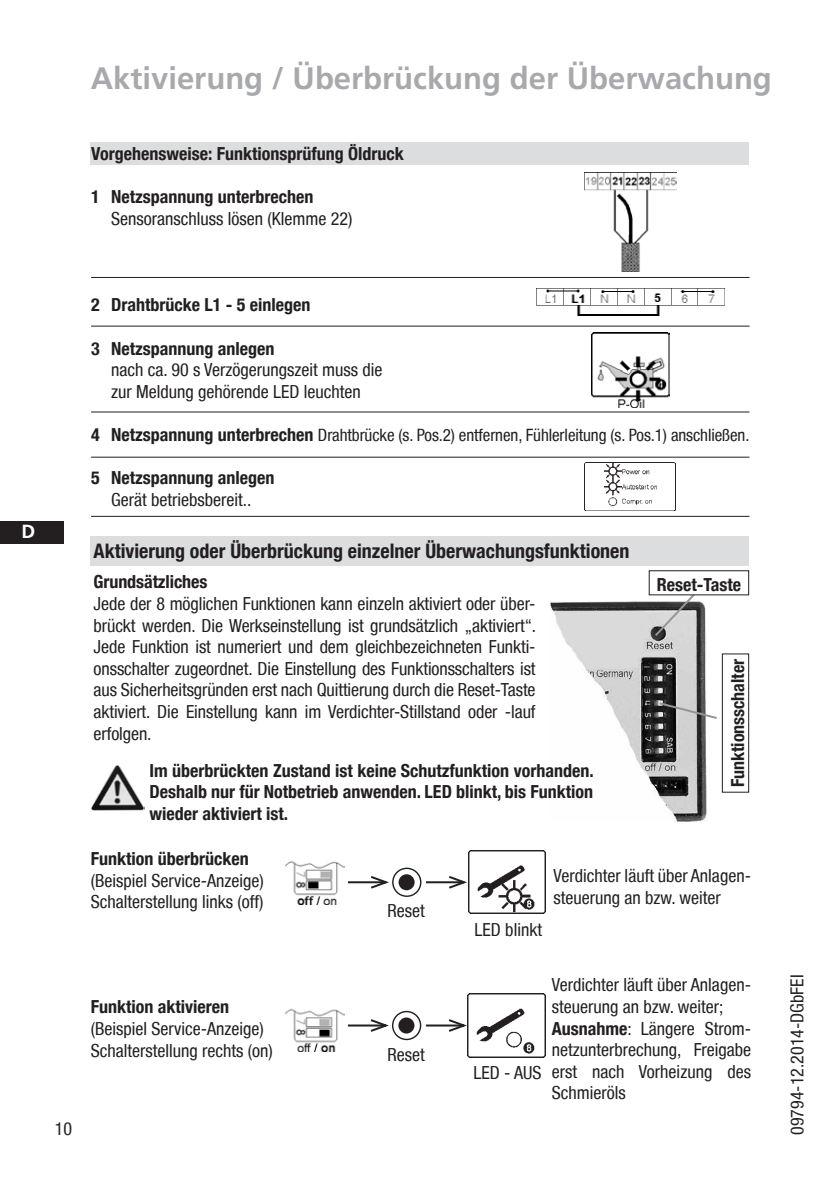
<style>
.page{position:relative;width:840px;height:1191px;background:#fff}
.page>*{position:absolute;margin:0;border:0;box-sizing:border-box;transform-origin:0 0}
.t1{font:700 31px "Frutiger LT Com";color:#a8a9ad}
.t2{font:700 condensed 20px "Helvetica Neue LT";color:#231f20}
.t3{font:700 19px "Frutiger LT Com";color:#fff}
.t4{font:condensed 18px/21.6px "Helvetica Neue LT";color:#231f20}
.t5{font:700 condensed 18px/21.6px "Helvetica Neue LT";color:#231f20;text-align:justify}
.t6{font:condensed 17px "Helvetica Neue LT";letter-spacing:-.005em;color:#231f20}
.s1{font-weight:700;font-size:18px}
.s2{font-weight:700}
</style>
<div class="page">
<div style="left:0;top:521px;width:63px;height:23px;background:#231f20"></div>
<div style="left:91px;top:142px;width:657px;height:23px;background:#dcdddf"></div>
<img style="left:584px;top:462px;width:91px;height:48px">
<hr style="left:91px;top:277px;width:658px;height:1px;background:#231f20">
<hr style="left:91px;top:326px;width:658px;height:1px;background:#231f20">
<hr style="left:91px;top:411px;width:658px;height:1px;background:#231f20">
<hr style="left:91px;top:457px;width:658px;height:1px;background:#231f20">
<img style="left:536px;top:289px;width:187px;height:26px">
<hr style="left:91px;top:516px;width:658px;height:1px;background:#231f20">
<img style="left:591px;top:333px;width:77px;height:74px">
<img style="left:584px;top:172px;width:92px;height:100px">
<div style="left:91px;top:536px;width:657px;height:30px;background:#dcdddf"></div>
<img style="left:91px;top:765px;width:53px;height:45px">
<img style="left:285px;top:861px;width:59px;height:43px">
<hr style="left:348px;top:881px;width:38px;height:2px;background:#231f20">
<svg style="left:368px;top:876px;width:21px;height:13px"></svg>
<img style="left:285px;top:1008px;width:59px;height:43px">
<div style="left:398px;top:874px;width:16px;height:16px;background:#231f20;border-radius:50%"></div>
<div style="left:392px;top:867px;width:29px;height:30px;border:1px solid #231f20;border-radius:50%"></div>
<img style="left:468px;top:850px;width:77px;height:64px">
<hr style="left:348px;top:1024px;width:37px;height:2px;background:#231f20">
<svg style="left:368px;top:1019px;width:21px;height:13px"></svg>
<div style="left:398px;top:1017px;width:16px;height:16px;background:#231f20;border-radius:50%"></div>
<div style="left:392px;top:1010px;width:29px;height:30px;border:1px solid #231f20;border-radius:50%"></div>
<img style="left:467px;top:993px;width:78px;height:64px">
<hr style="left:426px;top:881px;width:38px;height:2px;background:#231f20">
<svg style="left:446px;top:874px;width:24px;height:16px"></svg>
<hr style="left:426px;top:1024px;width:37px;height:2px;background:#231f20">
<svg style="left:446px;top:1017px;width:23px;height:16px"></svg>
<img style="left:550px;top:601px;width:155px;height:220px">
<svg style="left:652px;top:595px;width:44px;height:43px"></svg>
<svg style="left:657px;top:701px;width:60px;height:19px"></svg>
<div style="left:721px;top:653px;width:27px;height:139px;border:1px solid #231f20"></div>
<div style="left:648px;top:570px;width:100px;height:25px;border:1px solid #231f20"></div>
<h1 class="t1" style="left:91px;top:60px;width:682px">Aktivierung / Überbrückung der Überwachung</h1>
<p class="t5" style="left:91px;top:143px;width:314px">Vorgehensweise: Funktionsprüfung Öldruck</p>
<p class="t5" style="left:91px;top:186px;width:224px">1 Netzspannung unterbrechen</p>
<p class="t4" style="left:111px;top:208px;width:243px">Sensoranschluss lösen (Klemme 22)</p>
<p class="t3" style="left:21px;top:520px;width:15px">D</p>
<p class="t4" style="left:55px;top:1118px;width:19px">10</p>
<p class="t5" style="left:91px;top:294px;width:221px">2 Drahtbrücke L1 - 5 einlegen</p>
<p class="t5" style="left:91px;top:337px;width:185px">3 Netzspannung anlegen</p>
<p class="t4" style="left:111px;top:359px;width:273px">nach ca. 90 s Verzögerungszeit muss die zur Meldung gehörende LED leuchten</p>
<p class="t6" style="left:91px;top:425px;width:659px"><span class="s1">4 Netzspannung unterbrechen</span> Drahtbrücke (s. Pos.2) entfernen, Fühlerleitung (s. Pos.1) anschließen.</p>
<p class="t5" style="left:91px;top:467px;width:185px">5 Netzspannung anlegen</p>
<p class="t4" style="left:111px;top:488px;width:142px">Gerät betriebsbereit..</p>
<p class="t2" style="left:94px;top:539px;width:537px">Aktivierung oder Überbrückung einzelner Überwachungsfunktionen</p>
<p class="t5" style="left:94px;top:571px;width:115px">Grundsätzliches</p>
<p class="t4" style="left:94px;top:592px;width:444px;text-align:justify">Jede der 8 möglichen Funktionen kann einzeln aktiviert oder über&shy;brückt werden. Die Werkseinstellung ist grundsätzlich „aktiviert“.<br>Jede Funktion ist numeriert und dem gleichbezeichneten Funkti&shy;onsschalter zugeordnet. Die Einstellung des Funktionsschalters ist aus Sicherheitsgründen erst nach Quittierung durch die Reset-Taste aktiviert. Die Einstellung kann im Verdichter-Stillstand oder -lauf erfolgen.</p>
<p class="t5" style="left:149px;top:759px;width:445px">Im überbrückten Zustand ist keine Schutzfunktion vorhanden.<br>Deshalb nur für Notbetrieb anwenden. LED blinkt, bis Funktion wieder aktiviert ist.</p>
<p class="t5" style="left:656px;top:574px;width:86px">Reset-Taste</p>
<p class="t5" style="left:726px;top:787px;width:130px;rotate:-90deg">Funktionsschalter</p>
<p class="t5" style="left:91px;top:847px;width:159px">Funktion überbrücken</p>
<p class="t4" style="left:91px;top:869px;width:174px">(Beispiel Service-Anzeige)<br>Schalterstellung links (off)</p>
<p class="t5" style="left:91px;top:996px;width:140px">Funktion aktivieren</p>
<p class="t4" style="left:91px;top:1017px;width:183px">(Beispiel Service-Anzeige)<br>Schalterstellung rechts (on)</p>
<p class="t4" style="left:387px;top:900px;width:39px">Reset</p>
<p class="t4" style="left:387px;top:1043px;width:39px">Reset</p>
<p class="t4" style="left:474px;top:919px;width:69px">LED blinkt</p>
<p class="t4" style="left:553px;top:865px;width:199px">Verdichter läuft über Anlagen&shy;steuerung an bzw. weiter</p>
<p class="t4" style="left:473px;top:1062px;width:69px">LED - AUS</p>
<p class="t4" style="left:551px;top:974px;width:201px">Verdichter läuft über Anlagen&shy;steuerung an bzw. weiter;<br><span class="s2">Ausnahme</span>: Längere Strom&shy;netzunterbrechung, Freigabe erst nach Vorheizung des<br>Schmieröls</p>
<p class="t4" style="left:785px;top:1134px;width:162px;rotate:-90deg">09794-12.2014-DGbFEI</p>
</div>
